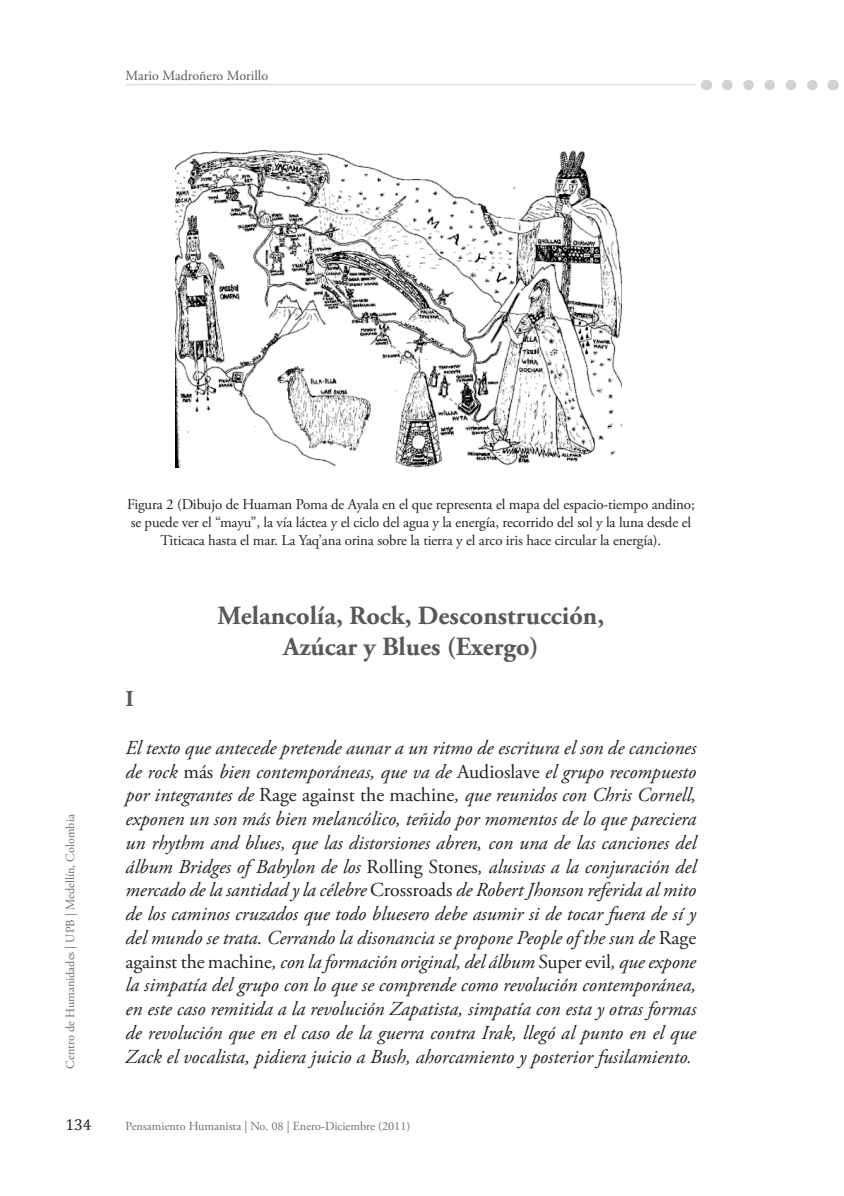
<style>
.page{position:relative;width:844px;height:1196px;background:#fff}
.page>*{position:absolute;margin:0;border:0;box-sizing:border-box;transform-origin:0 0}
.Subtitulos{font:700 26.25px/31.5px "Adobe Garamond Pro";color:#57585a;text-align:center}
.subtitulos_2{font:700 22.75px "Adobe Garamond Pro";color:#57585a}
.corrido_1er_parrafo{font:italic 19.78px/23.8px "Adobe Garamond Pro";color:#231f20;text-align:justify}
.t1{font:15.75px "Cambria";color:#231f20}
.pie_listo{font:14.88px/17.8px "Adobe Garamond Pro";letter-spacing:-.01em;color:#231f20;text-align:center}
.t2{font:14px "Adobe Garamond Pro";color:#57585a}
.t3{font:12.25px "Adobe Garamond Pro";color:#6c6d70}
.s1{font-style:normal}
</style>
<div class="page">
<hr style="left:126px;top:84px;width:570px;height:1px;background:#d9dadc">
<svg style="left:727px;top:80px;width:91px;height:10px"></svg>
<img style="left:175px;top:150px;width:446px;height:317px">
<p class="t2" style="left:126px;top:67px;width:144px">Mario Madroñero Morillo</p>
<p class="pie_listo" style="left:127px;top:496px;width:569px">Figura 2 (Dibujo de Huaman Poma de Ayala en el que representa el mapa del espacio-tiempo andino; se puede ver el “mayu”, la vía láctea y el ciclo del agua y la energía, recorrido del sol y la luna desde el<br>Titicaca hasta el mar. La Yaq’ana orina sobre la tierra y el arco iris hace circular la energía).</p>
<p class="t3" style="left:63px;top:1068px;width:256px;rotate:-90deg">Centro de Humanidades | UPB | Medellín, Colombia</p>
<p class="Subtitulos" style="left:218px;top:600px;width:388px">Melancolía, Rock, Desconstrucción,<br>Azúcar y Blues (Exergo)</p>
<p class="subtitulos_2" style="left:126px;top:686px;width:10px">I</p>
<p class="corrido_1er_parrafo" style="left:126px;top:736px;width:572px">El texto que antecede pretende aunar a un ritmo de escritura el son de canciones de rock <span class="s1">más</span> bien contemporáneas, que va de <span class="s1">Audioslave</span> el grupo recompuesto por integrantes de <span class="s1">Rage against the machine</span>, que reunidos con Chris Cornell, exponen un son más bien melancólico, teñido por momentos de lo que pareciera un rhythm and blues, que las distorsiones abren, con una de las canciones del álbum Bridges of Babylon de los <span class="s1">Rolling Stones</span>, alusivas a la conjuración del mercado de la santidad y la célebre <span class="s1">Crossroads</span> de Robert Jhonson referida al mito de los caminos cruzados que todo bluesero debe asumir si de tocar fuera de sí y del mundo se trata. Cerrando la disonancia se propone People of the sun de <span class="s1">Rage against the machine</span>, con la formación original, del álbum <span class="s1">Super evil</span>, que expone la simpatía del grupo con lo que se comprende como revolución contemporánea, en este caso remitida a la revolución Zapatista, simpatía con esta y otras formas de revolución que en el caso de la guerra contra Irak, llegó al punto en el que Zack el vocalista, pidiera juicio a Bush, ahorcamiento y posterior fusilamiento.</p>
<p class="t1" style="left:65px;top:1115px;width:28px">134</p>
<p class="t3" style="left:126px;top:1118px;width:286px">Pensamiento Humanista | No. 08 | Enero-Diciembre (2011)</p>
</div>
